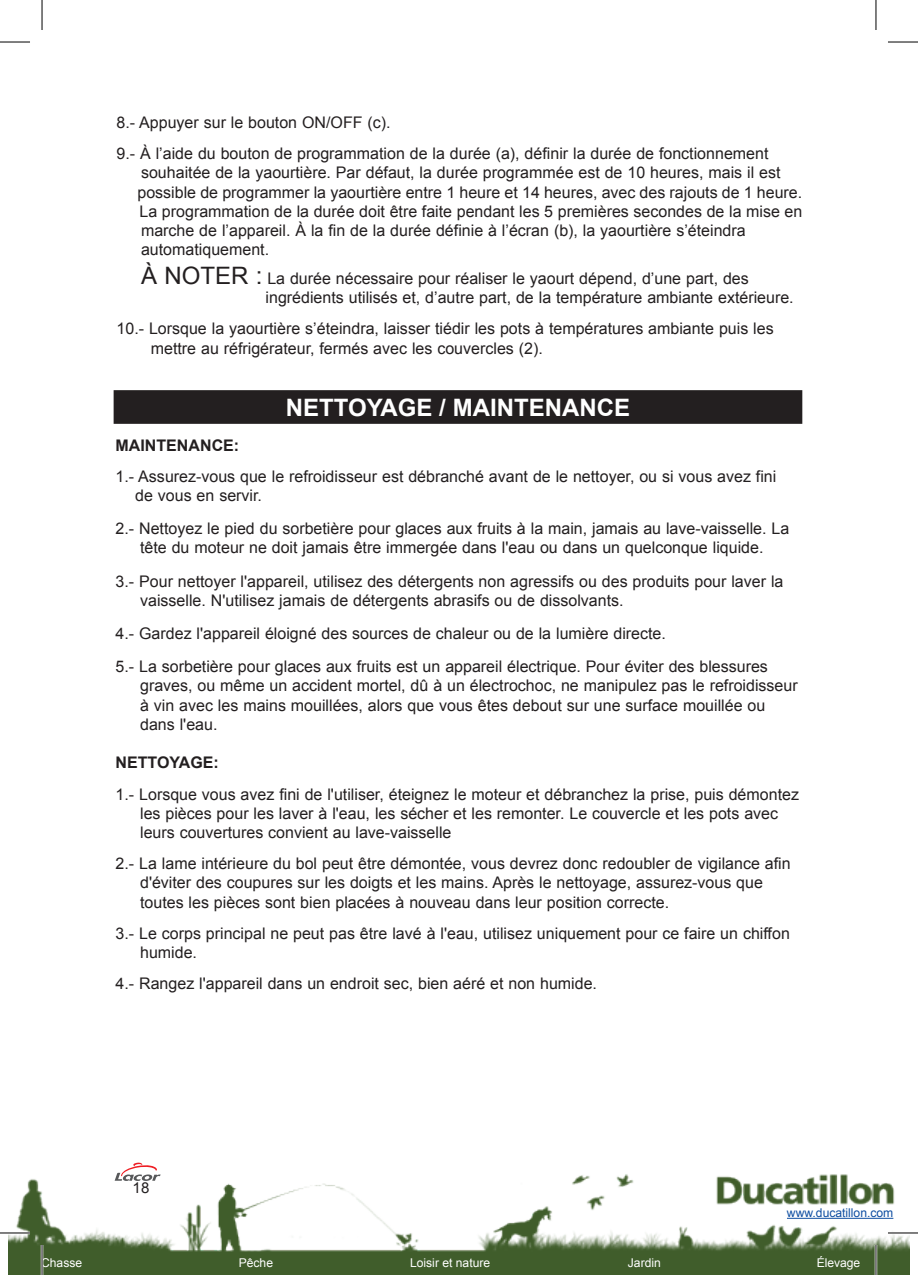
<style>
.page{position:relative;width:918px;height:1275px;background:#fff}
.page>*{position:absolute;margin:0;border:0;box-sizing:border-box;transform-origin:0 0}
.t1{font:700 24px "Arial";color:#fff}
.t2{font:16px/19.2px "Arial";color:#231f20}
.t3{font:700 16px "Arial";color:#231f20}
.t4{font:15px "Arial";color:#231f20}
.t5{font:12.2px "Arial";color:#fff}
.t6{font:12.2px "Arial";color:#0d4da1}
.s1{font-size:24px}
</style>
<div class="page">
<img style="left:8px;top:1174px;width:901px;height:101px">
<hr style="left:786px;top:1217px;width:107px;height:1px;background:#0d4da1">
<svg style="left:115px;top:1162px;width:46px;height:19px"></svg>
<div style="left:115px;top:391px;width:686px;height:32px;background:#231f20"></div>
<div style="left:114px;top:390px;width:688px;height:34px;border:2px solid #231f20"></div>
<hr style="left:0;top:1231px;width:30px;height:3px;background:#fff">
<hr style="left:887px;top:1231px;width:30px;height:3px;background:#fff">
<hr style="left:41px;top:1245px;width:2px;height:30px;background:#fff">
<hr style="left:874px;top:1245px;width:3px;height:30px;background:#fff">
<hr style="left:0;top:42px;width:30px;height:1px;background:#000">
<hr style="left:887px;top:42px;width:30px;height:1px;background:#000">
<hr style="left:0;top:1232px;width:30px;height:1px;background:#000">
<hr style="left:887px;top:1232px;width:30px;height:1px;background:#000">
<hr style="left:42px;top:0;width:1px;height:30px;background:#000">
<hr style="left:42px;top:1245px;width:1px;height:30px;background:#000">
<hr style="left:875px;top:0;width:1px;height:30px;background:#000">
<hr style="left:875px;top:1245px;width:1px;height:30px;background:#000">
<p class="t2" style="left:116px;top:107px;width:653px;line-height:31.2px">8.- Appuyer sur le bouton ON/OFF (c).<br>9.- À l’aide du bouton de programmation de la durée (a), définir la durée de fonctionnement</p>
<p class="t2" style="left:137px;top:163px;width:666px">souhaitée de la yaourtière. Par défaut, la durée programmée est de 10 heures, mais il est possible de programmer la yaourtière entre 1 heure et 14 heures, avec des rajouts de 1 heure.<br>La programmation de la durée doit être faite pendant les 5 premières secondes de la mise en marche de l’appareil. À la fin de la durée définie à l’écran (b), la yaourtière s’éteindra automatiquement.</p>
<p class="t2" style="left:265px;top:269px;width:529px;text-indent:-124px"><span class="s1">À NOTER :</span> La durée nécessaire pour réaliser le yaourt dépend, d’une part, des ingrédients utilisés et, d’autre part, de la température ambiante extérieure.</p>
<p class="t2" style="left:151px;top:319px;width:624px;text-indent:-34px">10.- Lorsque la yaourtière s’éteindra, laisser tiédir les pots à températures ambiante puis les mettre au réfrigérateur, fermés avec les couvercles (2).</p>
<h1 class="t1" style="left:286px;top:391px;width:346px">NETTOYAGE / MAINTENANCE</h1>
<p class="t3" style="left:116px;top:434px;width:125px">MAINTENANCE:</p>
<p class="t2" style="left:135px;top:467px;width:642px;text-indent:-20px">1.- Assurez-vous que le refroidisseur est débranché avant de le nettoyer, ou si vous avez fini de vous en servir.</p>
<p class="t2" style="left:116px;top:519px;width:675px;text-align:center">2.- Nettoyez le pied du sorbetière pour glaces aux fruits à la main, jamais au lave-vaisselle. La tête du moteur ne doit jamais être immergée dans l'eau ou dans un quelconque liquide.</p>
<p class="t2" style="left:140px;top:571px;width:644px;text-indent:-24px">3.- Pour nettoyer l'appareil, utilisez des détergents non agressifs ou des produits pour laver la vaisselle. N'utilisez jamais de détergents abrasifs ou de dissolvants.</p>
<p class="t2" style="left:116px;top:617px;width:653px;line-height:33.2px">4.- Gardez l'appareil éloigné des sources de chaleur ou de la lumière directe.<br>5.- La sorbetière pour glaces aux fruits est un appareil électrique. Pour éviter des blessures</p>
<p class="t2" style="left:140px;top:676px;width:659px">graves, ou même un accident mortel, dû à un électrochoc, ne manipulez pas le refroidisseur à vin avec les mains mouillées, alors que vous êtes debout sur une surface mouillée ou dans l'eau.</p>
<p class="t3" style="left:116px;top:752px;width:105px">NETTOYAGE:</p>
<p class="t2" style="left:140px;top:784px;width:660px;text-indent:-24px">1.- Lorsque vous avez fini de l'utiliser, éteignez le moteur et débranchez la prise, puis démontez les pièces pour les laver à l'eau, les sécher et les remonter. Le couvercle et les pots avec leurs couvertures convient au lave-vaisselle</p>
<p class="t2" style="left:140px;top:854px;width:652px;text-indent:-24px">2.- La lame intérieure du bol peut être démontée, vous devrez donc redoubler de vigilance afin d'éviter des coupures sur les doigts et les mains. Après le nettoyage, assurez-vous que toutes les pièces sont bien placées à nouveau dans leur position correcte.</p>
<p class="t2" style="left:140px;top:923px;width:651px;text-indent:-24px">3.- Le corps principal ne peut pas être lavé à l'eau, utilisez uniquement pour ce faire un chiffon humide.</p>
<p class="t2" style="left:116px;top:974px;width:483px">4.- Rangez l'appareil dans un endroit sec, bien aéré et non humide.</p>
<p class="t4" style="left:132px;top:1177px;width:18px">18</p>
<p class="t6" style="left:786px;top:1205px;width:108px">www.ducatillon.com</p>
<p class="t5" style="left:41px;top:1255px;width:43px">Chasse</p>
<p class="t5" style="left:239px;top:1255px;width:36px">Pêche</p>
<p class="t5" style="left:410px;top:1255px;width:82px">Loisir et nature</p>
<p class="t5" style="left:627px;top:1255px;width:34px">Jardin</p>
<p class="t5" style="left:816px;top:1255px;width:45px">Élevage</p>
</div>
